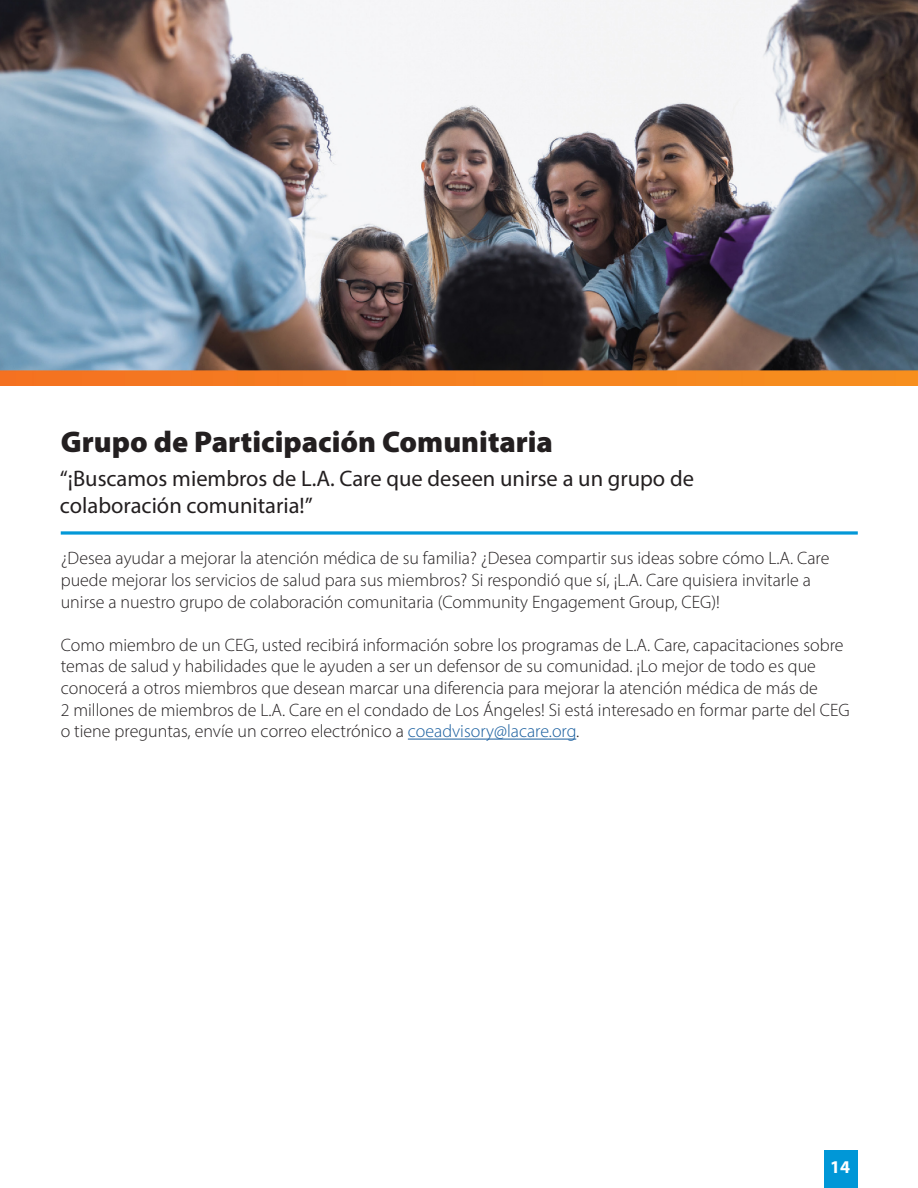
<style>
.page{position:relative;width:918px;height:1188px;background:#fff}
.page>*{position:absolute;margin:0;border:0;box-sizing:border-box;transform-origin:0 0}
.t1{font:900 30px "Myriad Pro";color:#231f20}
.t2{font:22.5px/27px "Myriad Pro";color:#231f20}
.t3{font:300 18px/21.6px "Myriad Pro";color:#231f20}
.t4{font:700 18px "Myriad Pro";color:#fff}
.s1{color:#175d9e}
</style>
<div class="page">
<div style="left:824px;top:1151px;width:34px;height:37px;background:#0097d7"></div>
<svg style="left:61px;top:531px;width:797px;height:4px;background:#31abde"></svg>
<hr style="left:408px;top:739px;width:168px;height:1px;background:#175d9e">
<img style="left:0;top:0;width:918px;height:386px">
<h2 class="t1" style="left:61px;top:422px;width:494px">Grupo de Participación Comunitaria</h2>
<p class="t2" style="left:60px;top:464px;width:636px">“¡Buscamos miembros de L.A. Care que deseen unirse a un grupo de colaboración comunitaria!”</p>
<p class="t3" style="left:61px;top:548px;width:770px">¿Desea ayudar a mejorar la atención médica de su familia? ¿Desea compartir sus ideas sobre cómo L.A. Care puede mejorar los servicios de salud para sus miembros? Si respondió que sí, ¡L.A. Care quisiera invitarle a unirse a nuestro grupo de colaboración comunitaria (Community Engagement Group, CEG)!</p>
<p class="t3" style="left:61px;top:634px;width:790px">Como miembro de un CEG, usted recibirá información sobre los programas de L.A. Care, capacitaciones sobre temas de salud y habilidades que le ayuden a ser un defensor de su comunidad. ¡Lo mejor de todo es que conocerá a otros miembros que desean marcar una diferencia para mejorar la atención médica de más de<br>2 millones de miembros de L.A. Care en el condado de Los Ángeles! Si está interesado en formar parte del CEG o tiene preguntas, envíe un correo electrónico a <span class="s1">coeadvisory@lacare.org</span>.</p>
<p class="t4" style="left:830px;top:1156px;width:21px">14</p>
</div>
